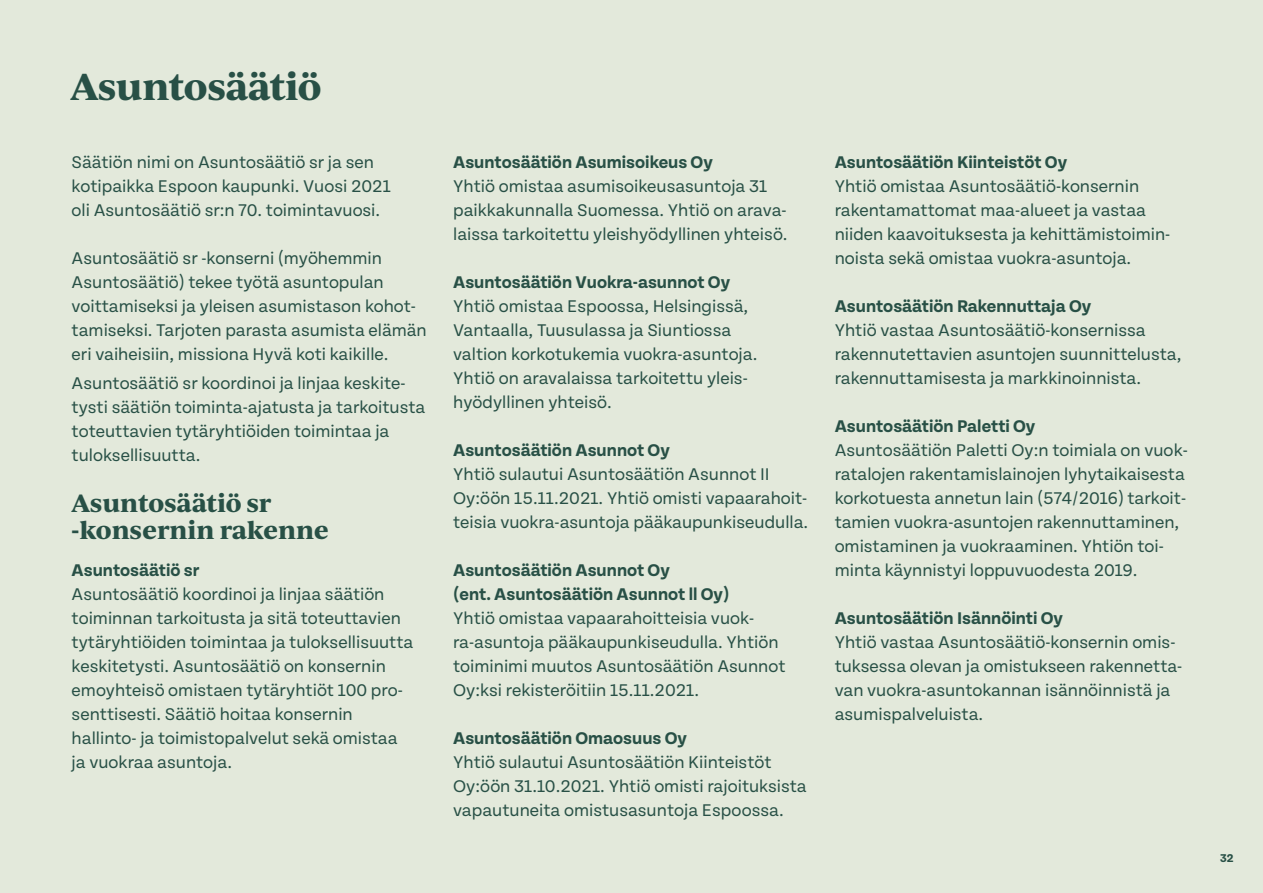
<style>
.page{position:relative;width:1263px;height:893px;background:#e3e9db}
.page>*{position:absolute;margin:0;border:0;box-sizing:border-box;transform-origin:0 0}
.t1{font:700 36px "Ivy Journal";letter-spacing:-.025em;color:#285046}
.t2{font:700 24px/27px "Ivy Journal";color:#285046}
.t3{font:18px/24px "Tenon";color:#285046}
.t4{font:700 18px/24px "Tenon";color:#285046}
.t5{font:700 12px "Tenon";color:#285046}
</style>
<div class="page">
<h1 class="t1" style="left:71px;top:59px;width:252px">Asuntosäätiö</h1>
<p class="t3" style="left:72px;top:151px;width:321px">Säätiön nimi on Asuntosäätiö sr ja sen kotipaikka Espoon kaupunki. Vuosi 2021 oli Asuntosäätiö sr:n 70. toimintavuosi.</p>
<p class="t3" style="left:72px;top:247px;width:357px">Asuntosäätiö sr -konserni (myöhemmin Asuntosäätiö) tekee työtä asuntopulan voittamiseksi ja yleisen asumistason kohot&shy;tamiseksi. Tarjoten parasta asumista elämän eri vaiheisiin, missiona Hyvä koti kaikille.</p>
<p class="t3" style="left:72px;top:371px;width:355px">Asuntosäätiö sr koordinoi ja linjaa keskite&shy;tysti säätiön toiminta-ajatusta ja tarkoitusta toteuttavien tytäryhtiöiden toimintaa ja tuloksellisuutta.</p>
<h2 class="t2" style="left:72px;top:488px;width:259px">Asuntosäätiö sr -konsernin rakenne</h2>
<p class="t4" style="left:72px;top:559px;width:129px">Asuntosäätiö sr</p>
<p class="t3" style="left:72px;top:583px;width:343px">Asuntosäätiö koordinoi ja linjaa säätiön toiminnan tarkoitusta ja sitä toteuttavien tytäryhtiöiden toimintaa ja tuloksellisuutta keskitetysti. Asuntosäätiö on konsernin emoyhteisö omistaen tytäryhtiöt 100 pro&shy;senttisesti. Säätiö hoitaa konsernin hallinto- ja toimistopalvelut sekä omistaa ja vuokraa asuntoja.</p>
<p class="t4" style="left:453px;top:151px;width:261px">Asuntosäätiön Asumisoikeus Oy</p>
<p class="t3" style="left:453px;top:175px;width:336px">Yhtiö omistaa asumisoikeusasuntoja 31 paikkakunnalla Suomessa. Yhtiö on arava&shy;laissa tarkoitettu yleishyödyllinen yhteisö.</p>
<p class="t4" style="left:453px;top:271px;width:279px">Asuntosäätiön Vuokra-asunnot Oy</p>
<p class="t3" style="left:453px;top:295px;width:306px">Yhtiö omistaa Espoossa, Helsingissä, Vantaalla, Tuusulassa ja Siuntiossa valtion korkotukemia vuokra-asuntoja.<br>Yhtiö on aravalaissa tarkoitettu yleis&shy;hyödyllinen yhteisö.</p>
<p class="t4" style="left:453px;top:439px;width:218px">Asuntosäätiön Asunnot Oy</p>
<p class="t3" style="left:453px;top:463px;width:357px">Yhtiö sulautui Asuntosäätiön Asunnot II<br>Oy:öön 15.11.2021. Yhtiö omisti vapaarahoit&shy;teisia vuokra-asuntoja pääkaupunkiseudulla.</p>
<p class="t4" style="left:453px;top:559px;width:278px">Asuntosäätiön Asunnot Oy<br>(ent. Asuntosäätiön Asunnot ll Oy)</p>
<p class="t3" style="left:453px;top:607px;width:334px">Yhtiö omistaa vapaarahoitteisia vuok&shy;ra-asuntoja pääkaupunkiseudulla. Yhtiön toiminimi muutos Asuntosäätiön Asunnot Oy:ksi rekisteröitiin 15.11.2021.</p>
<p class="t4" style="left:453px;top:727px;width:235px">Asuntosäätiön Omaosuus Oy</p>
<p class="t3" style="left:453px;top:751px;width:355px">Yhtiö sulautui Asuntosäätiön Kiinteistöt<br>Oy:öön 31.10.2021. Yhtiö omisti rajoituksista vapautuneita omistusasuntoja Espoossa.</p>
<p class="t4" style="left:835px;top:151px;width:234px">Asuntosäätiön Kiinteistöt Oy</p>
<p class="t3" style="left:835px;top:175px;width:337px">Yhtiö omistaa Asuntosäätiö-konsernin rakentamattomat maa-alueet ja vastaa niiden kaavoituksesta ja kehittämistoimin&shy;noista sekä omistaa vuokra-asuntoja.</p>
<p class="t4" style="left:835px;top:295px;width:258px">Asuntosäätiön Rakennuttaja Oy</p>
<p class="t3" style="left:835px;top:319px;width:348px">Yhtiö vastaa Asuntosäätiö-konsernissa rakennutettavien asuntojen suunnittelusta, rakennuttamisesta ja markkinoinnista.</p>
<p class="t4" style="left:835px;top:415px;width:202px">Asuntosäätiön Paletti Oy</p>
<p class="t3" style="left:835px;top:439px;width:355px">Asuntosäätiön Paletti Oy:n toimiala on vuok&shy;ratalojen rakentamislainojen lyhytaikaisesta korkotuesta annetun lain (574/2016) tarkoit&shy;tamien vuokra-asuntojen rakennuttaminen, omistaminen ja vuokraaminen. Yhtiön toi&shy;minta käynnistyi loppuvuodesta 2019.</p>
<p class="t4" style="left:835px;top:607px;width:230px">Asuntosäätiön Isännöinti Oy</p>
<p class="t3" style="left:835px;top:630px;width:349px">Yhtiö vastaa Asuntosäätiö-konsernin omis&shy;tuksessa olevan ja omistukseen rakennetta&shy;van vuokra-asuntokannan isännöinnistä ja asumispalveluista.</p>
<p class="t5" style="left:1220px;top:851px;width:15px">32</p>
</div>
